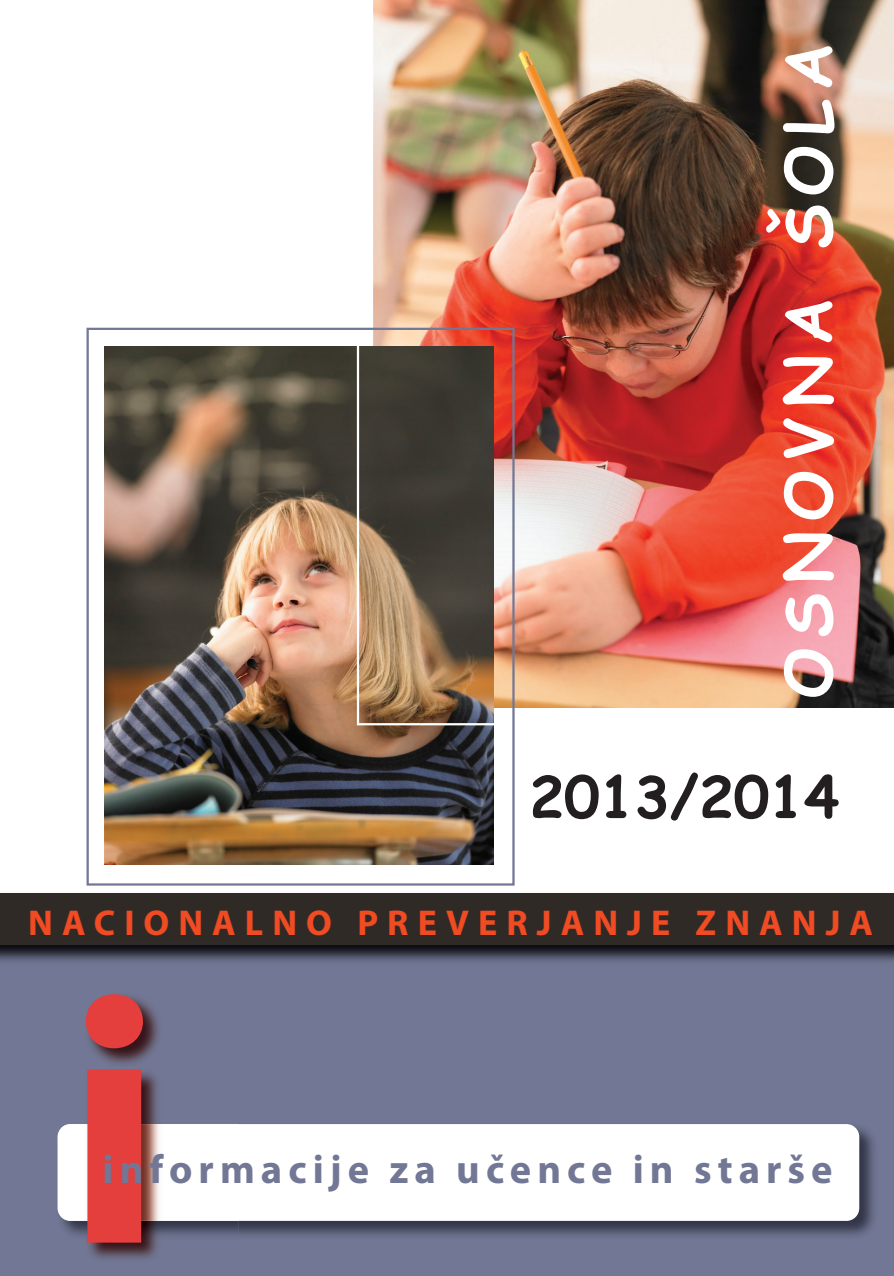
<style>
.page{position:relative;width:894px;height:1276px;background:#fff}
.page>*{position:absolute;margin:0;border:0;box-sizing:border-box;transform-origin:0 0}
.t1{font:700 353.93px "Myriad Pro";color:#e43e3d}
.t2{font:700 64.35px "Comic Sans MS";letter-spacing:.15em;color:#fff}
.t3{font:700 57.38px "Comic Sans MS";color:#231f20}
.t4{font:700 40.5px "Myriad Pro";letter-spacing:.15em;color:#727795}
.t5{font:700 36px "Myriad Pro";letter-spacing:.25em;color:#f04b22}
.s1{font-style:inherit}
</style>
<div class="page">
<div style="left:0;top:894px;width:893px;height:382px;background:#727795"></div>
<img style="left:0;top:893px;width:893px;height:1px">
<div style="left:0;top:894px;width:893px;height:51px;background:#302a27"></div>
<img style="left:57px;top:1124px;width:817px;height:112px">
<div style="left:58px;top:1124px;width:801px;height:97px;background:#fff;border-radius:13px"></div>
<img style="left:61px;top:1221px;width:177px;height:38px">
<img style="left:61px;top:945px;width:177px;height:179px">
<img style="left:61px;top:1124px;width:100px;height:97px">
<img style="left:357px;top:0;width:536px;height:725px">
<img style="left:86px;top:328px;width:428px;height:557px">
<h2 class="t2" style="left:760px;top:699px;width:657px;rotate:-90deg">OSNOVNA ŠOLA</h2>
<h3 class="t3" style="left:529px;top:755px;width:311px">201<span class="s1">3</span>/201<span class="s1">4</span></h3>
<p class="t5" style="left:28px;top:901px;width:846px">NACIONALNO PREVERJANJE ZNANJA</p>
<h1 class="t1" style="left:66px;top:913px;width:98px">i</h1>
<p class="t4" style="left:103px;top:1145px;width:731px">informacije za učence in starše</p>
</div>
